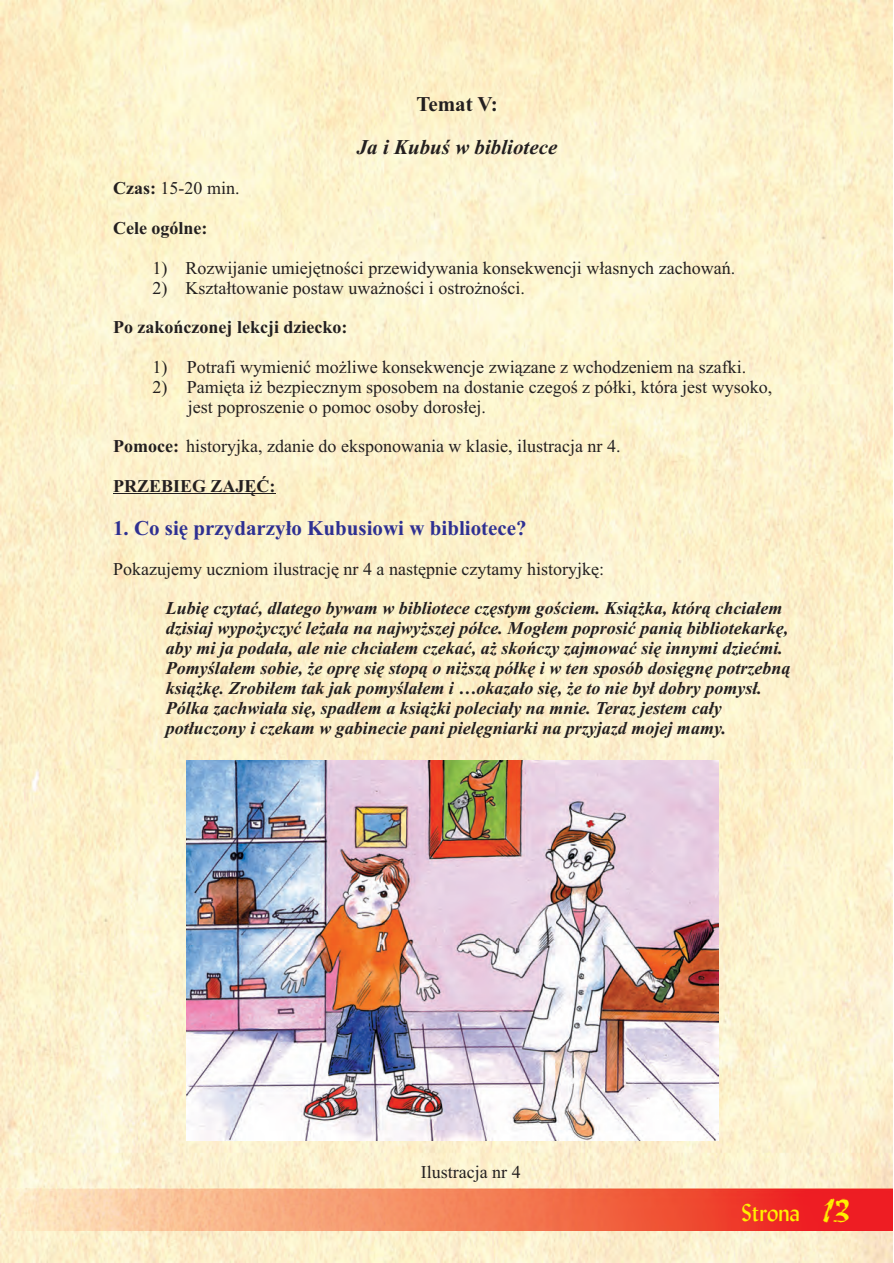
<style>
.page{position:relative;width:894px;height:1263px;background:#fff}
.page>*{position:absolute;margin:0;border:0;box-sizing:border-box;transform-origin:0 0}
.t1{font:24px "Lydian BT";color:#fff101}
.t2{font:700 21px "Times New Roman";color:#2e3092}
.t3{font:italic 700 21px "Times New Roman";color:#231f20}
.t4{font:700 21px "Times New Roman";color:#231f20}
.t5{font:italic 700 18px/20px "Times New Roman";color:#231f20}
.t6{font:18px/20px "Times New Roman";color:#231f20}
.t7{font:700 18px/39.3px "Times New Roman";color:#231f20}
.s1{font-weight:400}
.s2{font-weight:700}
.s3{font-family:"Ruach Plain";font-size:35.4px}
</style>
<div class="page">
<img style="left:0;top:0;width:893px;height:1263px">
<hr style="left:113px;top:493px;width:163px;height:1px;background:#231f20">
<img style="left:187px;top:760px;width:532px;height:380px">
<img style="left:0;top:1189px;width:893px;height:42px">
<p class="t4" style="left:416px;top:96px;width:83px">Temat V:</p>
<p class="t3" style="left:357px;top:140px;width:202px">Ja i Kubuœ w bibliotece</p>
<p class="t7" style="left:113px;top:171px;width:128px">Czas: <span class="s1">15-20 min.<br></span>Cele ogólne:</p>
<p class="t6" style="left:153px;top:259px;width:584px">1) Rozwijanie umiejêtnoœci przewidywania konsekwencji w³asnych zachowañ.</p>
<p class="t6" style="left:153px;top:279px;width:374px">2) Kszta³towanie postaw uwa¿noœci i ostro¿noœci.</p>
<p class="t7" style="left:113px;top:309px;width:236px">Po zakoñczonej lekcji dziecko:</p>
<p class="t6" style="left:153px;top:358px;width:595px">1) Potrafi wymieniæ mo¿liwe konsekwencje zwi¹zane z wchodzeniem na szafki.</p>
<p class="t6" style="left:188px;top:378px;width:586px;text-indent:-35px">2) Pamiêta i¿ bezpiecznym sposobem na dostanie czegoœ z pó³ki, która jest wysoko, jest poproszenie o pomoc osoby doros³ej.</p>
<p class="t6" style="left:113px;top:438px;width:509px"><span class="s2">Pomoce:</span> historyjka, zdanie do eksponowania w klasie, ilustracja nr 4.</p>
<p class="t7" style="left:113px;top:468px;width:164px">PRZEBIEG ZAJÊÆ:</p>
<p class="t2" style="left:113px;top:521px;width:415px">1. Co siê przydarzy³o Kubusiowi w bibliotece?</p>
<p class="t6" style="left:113px;top:561px;width:492px">Pokazujemy uczniom ilustracjê nr 4 a nastêpnie czytamy historyjkê:</p>
<p class="t5" style="left:166px;top:600px;width:626px">Lubiê czytaæ, dlatego bywam w bibliotece czêstym goœciem. Ksi¹¿ka, któr¹ chcia³em dzisiaj wypo¿yczyæ le¿a³a na najwy¿szej pó³ce. Mog³em poprosiæ pani¹ bibliotekarkê, aby mi ja poda³a, ale nie chcia³em czekaæ, a¿ skoñczy zajmowaæ siê innymi dzieæmi.<br>Pomyœla³em sobie, ¿e oprê siê stop¹ o ni¿sz¹ pó³kê i w ten sposób dosiêgnê potrzebn¹ ksi¹¿kê. Zrobi³em tak jak pomyœla³em i …okaza³o siê, ¿e to nie by³ dobry pomys³.<br>Pólka zachwia³a siê, spad³em a ksi¹¿ki polecia³y na mnie. Teraz jestem ca³y pot³uczony i czekam w gabinecie pani pielêgniarki na przyjazd mojej mamy.</p>
<p class="t6" style="left:421px;top:1164px;width:101px">Ilustracja nr 4</p>
<h1 class="t1" style="left:741px;top:1203px;width:109px">Strona <span class="s3">13</span></h1>
</div>
